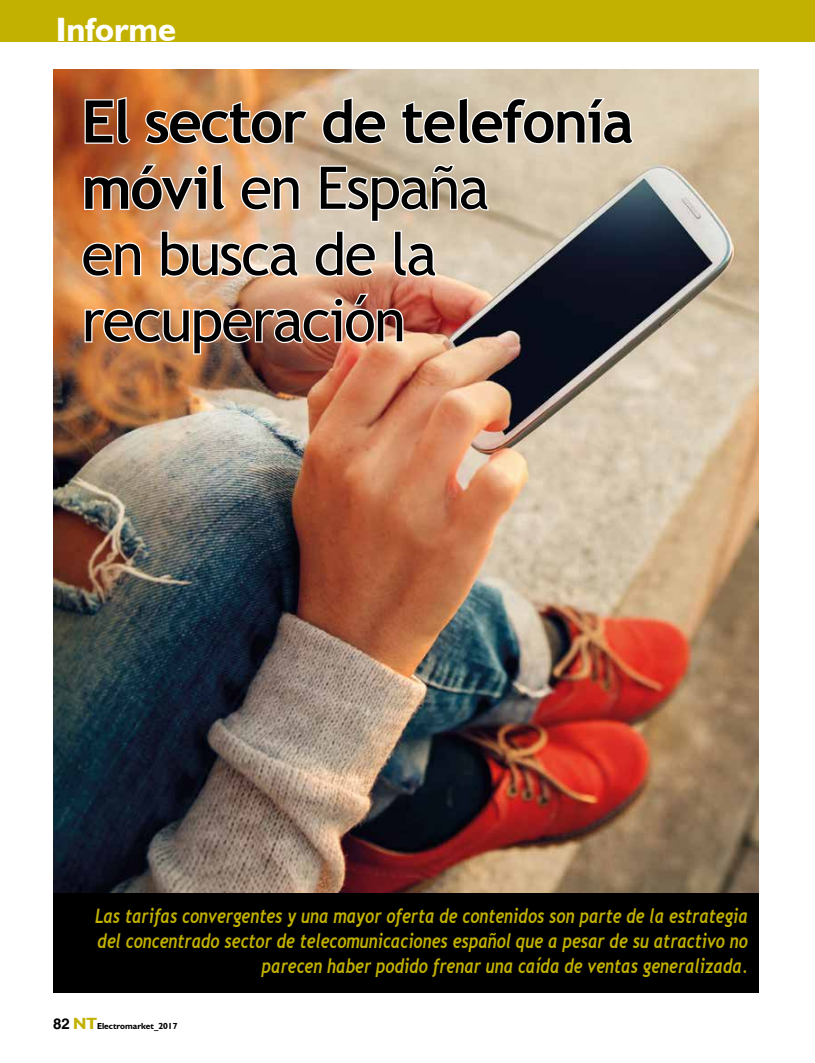
<style>
.page{position:relative;width:815px;height:1063px;background:#fff}
.page>*{position:absolute;margin:0;border:0;box-sizing:border-box;transform-origin:0 0}
.t1{font:58.75px/66.2px "Trebuchet MS";letter-spacing:-.03em;color:#000}
.t2{font:700 33.75px "Humanist 521 BT";color:#fff}
.t3{font:italic 700 20px/25px "Trebuchet";color:#c2b100;text-align:right;scale:.8 1}
.t4{font:700 8.75px "Humanist 521 BT";color:#000}
.s1{font-weight:700}
.s2{font-family:"Helvetica";font-size:15px}
.s3{font-size:16.25px;color:#c2b100}
</style>
<div class="page">
<div style="left:0;top:0;width:815px;height:41px;background:#c2b100"></div>
<img style="left:53px;top:70px;width:706px;height:823px">
<div style="left:53px;top:893px;width:706px;height:99px;background:#000"></div>
<svg style="left:83px;top:95px;width:49px;height:51px"></svg>
<svg style="left:143px;top:99px;width:167px;height:47px"></svg>
<svg style="left:321px;top:95px;width:67px;height:51px"></svg>
<svg style="left:400px;top:95px;width:236px;height:51px"></svg>
<svg style="left:83px;top:162px;width:145px;height:50px"></svg>
<svg style="left:239px;top:175px;width:62px;height:37px"></svg>
<svg style="left:318px;top:163px;width:172px;height:60px"></svg>
<svg style="left:81px;top:241px;width:62px;height:37px"></svg>
<svg style="left:159px;top:229px;width:141px;height:49px"></svg>
<svg style="left:313px;top:229px;width:64px;height:49px"></svg>
<svg style="left:393px;top:229px;width:45px;height:49px"></svg>
<img style="left:83px;top:292px;width:322px;height:64px">
<h2 class="t2" style="left:56px;top:9px;width:122px">Informe</h2>
<h1 class="t1" style="left:81px;top:89px;width:554px"><span class="s1">El sector de telefonía móvil</span> en España<br>en busca de la recuperación</h1>
<p class="t3" style="left:95px;top:904px;width:818px">Las tarifas convergentes y una mayor oferta de contenidos son parte de la estrategia del concentrado sector de telecomunicaciones español que a pesar de su atractivo no parecen haber podido frenar una caída de ventas generalizada.</p>
<p class="t4" style="left:53px;top:1021px;width:126px"><span class="s2">82</span> <span class="s3">NT</span>Electromarket_2017</p>
</div>
